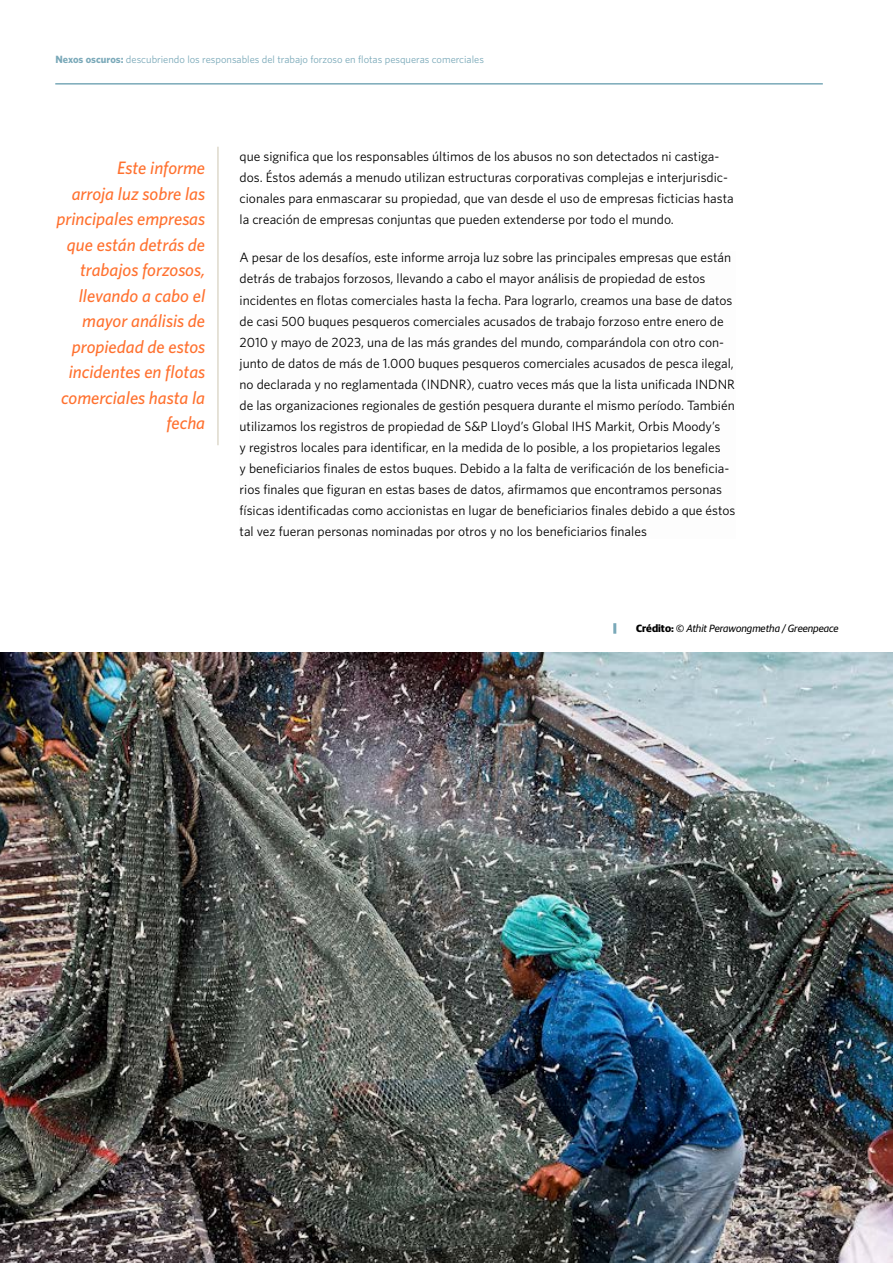
<style>
.page{position:relative;width:893px;height:1263px;background:#fff}
.page>*{position:absolute;margin:0;border:0;box-sizing:border-box;transform-origin:0 0}
.t1{font:italic 500 18px/25.5px "Whitney HTF";color:#ff712f;text-align:right}
.t2{font:13.5px/21px "Whitney HTF";color:#000}
.t3{font:10.5px "Whitney HTF";color:#7aa9b9}
.t4{font:italic 10.5px "Guardian Sans";color:#000}
.s1{font-weight:700}
.s2{font-weight:700;font-style:normal}
</style>
<div class="page">
<hr style="left:55px;top:83px;width:768px;height:2px;background:#7aa9b9">
<hr style="left:217px;top:147px;width:2px;height:298px;background:#ded9cb">
<img style="left:0;top:652px;width:893px;height:611px">
<svg style="left:613px;top:623px;width:3px;height:11px"></svg>
<p class="t3" style="left:56px;top:53px;width:430px"><span class="s1">Nexos oscuros:</span> descubriendo los responsables del trabajo forzoso en flotas pesqueras comerciales</p>
<h1 class="t1" style="left:56px;top:155px;width:150px">Este informe<br>arroja luz sobre las principales empresas que están detrás de trabajos forzosos, llevando a cabo el mayor análisis de propiedad de estos incidentes en flotas comerciales hasta la fecha</h1>
<p class="t2" style="left:240px;top:146px;width:496px">que significa que los responsables últimos de los abusos no son detectados ni castiga&shy;dos. Éstos además a menudo utilizan estructuras corporativas complejas e interjurisdic&shy;cionales para enmascarar su propiedad, que van desde el uso de empresas ficticias hasta la creación de empresas conjuntas que pueden extenderse por todo el mundo.</p>
<p class="t2" style="left:240px;top:247px;width:497px">A pesar de los desafíos, este informe arroja luz sobre las principales empresas que están detrás de trabajos forzosos, llevando a cabo el mayor análisis de propiedad de estos incidentes en flotas comerciales hasta la fecha. Para lograrlo, creamos una base de datos de casi 500 buques pesqueros comerciales acusados de trabajo forzoso entre enero de 2010 y mayo de 2023, una de las más grandes del mundo, comparándola con otro con&shy;junto de datos de más de 1.000 buques pesqueros comerciales acusados de pesca ilegal, no declarada y no reglamentada (INDNR), cuatro veces más que la lista unificada INDNR de las organizaciones regionales de gestión pesquera durante el mismo período. También utilizamos los registros de propiedad de S&amp;P Lloyd’s Global IHS Markit, Orbis Moody’s<br>y registros locales para identificar, en la medida de lo posible, a los propietarios legales<br>y beneficiarios finales de estos buques. Debido a la falta de verificación de los beneficia&shy;rios finales que figuran en estas bases de datos, afirmamos que encontramos personas físicas identificadas como accionistas en lugar de beneficiarios finales debido a que éstos tal vez fueran personas nominadas por otros y no los beneficiarios finales</p>
<p class="t4" style="left:636px;top:620px;width:204px"><span class="s2">Crédito:</span> © Athit Perawongmetha / Greenpeace</p>
</div>
